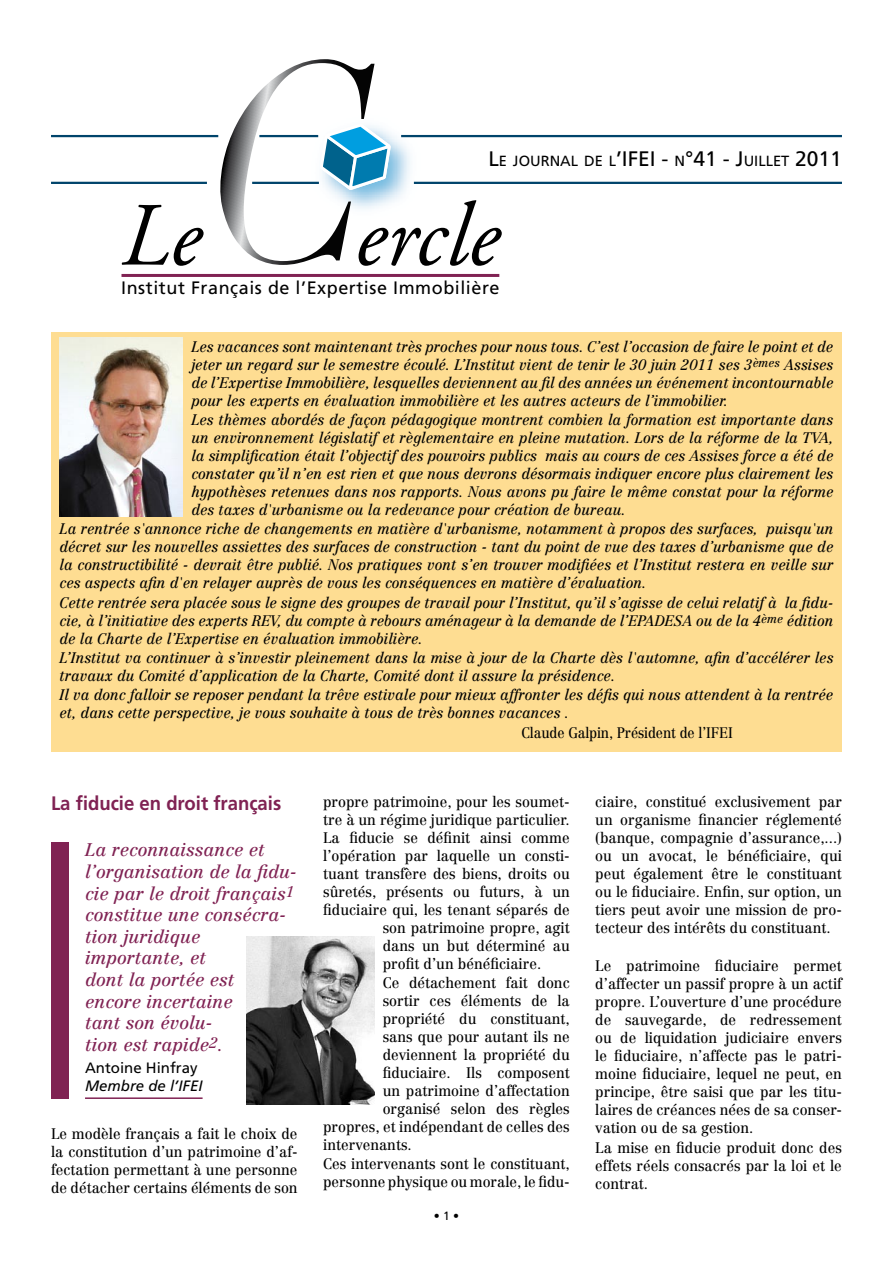
<style>
.page{position:relative;width:893px;height:1263px;background:#fff}
.page>*{position:absolute;margin:0;border:0;box-sizing:border-box;transform-origin:0 0}
.t1{font:700 19.5px "Frutiger";color:#802253;scale:.95 1}
.t2{font:italic 18px/21.6px "Centennial";color:#802253}
.t3{font:18px "Frutiger";letter-spacing:.03em;color:#000}
.t4{font:italic 15px "Centennial";color:#000;scale:.95 1}
.t5{font:15px/18.1px "Centennial";color:#000;text-align:justify;scale:.95 1}
.t6{font:15px "Centennial";color:#000;scale:.9 1}
.t7{font:15px "Frutiger";color:#000}
.t8{font:italic 15px "Frutiger";color:#000}
.t9{font:14.7px "Frutiger";color:#000}
.t10{font:12px "Frutiger";color:#000}
.s1{font-size:21px}
</style>
<div class="page">
<svg style="left:122px;top:205px;width:82px;height:61px"></svg>
<svg style="left:220px;top:59px;width:282px;height:207px"></svg>
<hr style="left:401px;top:135px;width:441px;height:2px;background:#00446b">
<hr style="left:414px;top:182px;width:428px;height:2px;background:#00446b">
<hr style="left:121px;top:274px;width:378px;height:3px;background:#802253">
<hr style="left:51px;top:135px;width:167px;height:2px;background:#00446b">
<hr style="left:51px;top:182px;width:156px;height:2px;background:#00446b">
<hr style="left:259px;top:135px;width:59px;height:2px;background:#00446b">
<hr style="left:252px;top:182px;width:67px;height:2px;background:#00446b">
<div style="left:51px;top:332px;width:791px;height:419px;background:#fedd92"></div>
<img style="left:60px;top:338px;width:123px;height:178px">
<div style="left:51px;top:842px;width:17px;height:257px;background:#802253"></div>
<hr style="left:85px;top:1097px;width:118px;height:2px;background:#802253">
<img style="left:247px;top:936px;width:127px;height:168px">
<p class="t9" style="left:488px;top:152px;width:355px"><span class="s1">L</span>e journal de l<span class="s1">’IFEI -</span> n<span class="s1">°41 - J</span> uillet <span class="s1">2011</span></p>
<p class="t3" style="left:121px;top:277px;width:380px">Institut Français de l’Expertise Immobilière</p>
<p class="t4" style="left:191px;top:337px;width:677px">Les vacances sont maintenant très proches pour nous tous. C’est l’occasion de faire le point et de</p>
<p class="t4" style="left:191px;top:355px;width:677px">jeter un regard sur le semestre écoulé. L’Institut vient de tenir le 30 juin 2011 ses 3<sup>èmes</sup> Assises</p>
<p class="t4" style="left:191px;top:373px;width:677px">de l’Expertise Immobilière, lesquelles deviennent au fil des années un événement incontournable</p>
<p class="t4" style="left:191px;top:391px;width:566px">pour les experts en évaluation immobilière et les autres acteurs de l’immobilier.</p>
<p class="t4" style="left:191px;top:411px;width:677px">Les thèmes abordés de façon pédagogique montrent combien la formation est importante dans</p>
<p class="t4" style="left:191px;top:429px;width:677px">un environnement législatif et règlementaire en pleine mutation. Lors de la réforme de la TVA,</p>
<p class="t4" style="left:191px;top:447px;width:677px">la simplification était l’objectif des pouvoirs publics mais au cours de ces Assises force a été de</p>
<p class="t4" style="left:191px;top:465px;width:677px">constater qu’il n’en est rien et que nous devrons désormais indiquer encore plus clairement les</p>
<p class="t4" style="left:191px;top:483px;width:677px">hypothèses retenues dans nos rapports. Nous avons pu faire le même constat pour la réforme</p>
<p class="t4" style="left:191px;top:501px;width:459px">des taxes d'urbanisme ou la redevance pour création de bureau.</p>
<p class="t4" style="left:60px;top:520px;width:816px">La rentrée s'annonce riche de changements en matière d'urbanisme, notamment à propos des surfaces, puisqu'un</p>
<p class="t4" style="left:60px;top:538px;width:816px">décret sur les nouvelles assiettes des surfaces de construction - tant du point de vue des taxes d’urbanisme que de</p>
<p class="t4" style="left:60px;top:556px;width:816px">la constructibilité - devrait être publié. Nos pratiques vont s’en trouver modifiées et l’Institut restera en veille sur</p>
<p class="t4" style="left:60px;top:574px;width:619px">ces aspects afin d'en relayer auprès de vous les conséquences en matière d’évaluation.</p>
<p class="t4" style="left:60px;top:593px;width:816px">Cette rentrée sera placée sous le signe des groupes de travail pour l’Institut, qu’il s’agisse de celui relatif à la fidu-</p>
<p class="t4" style="left:60px;top:611px;width:816px">cie, à l’initiative des experts REV, du compte à rebours aménageur à la demande de l’EPADESA ou de la 4<sup>ème</sup> édition</p>
<p class="t4" style="left:60px;top:629px;width:384px">de la Charte de l’Expertise en évaluation immobilière.</p>
<p class="t4" style="left:60px;top:648px;width:816px">L’Institut va continuer à s’investir pleinement dans la mise à jour de la Charte dès l'automne, afin d’accélérer les</p>
<p class="t4" style="left:60px;top:666px;width:586px">travaux du Comité d’application de la Charte, Comité dont il assure la présidence.</p>
<p class="t4" style="left:60px;top:686px;width:816px">Il va donc falloir se reposer pendant la trêve estivale pour mieux affronter les défis qui nous attendent à la rentrée</p>
<p class="t4" style="left:60px;top:704px;width:538px">et, dans cette perspective, je vous souhaite à tous de très bonnes vacances .</p>
<p class="t6" style="left:522px;top:723px;width:236px">Claude Galpin, Président de l’IFEI</p>
<h1 class="t1" style="left:51px;top:792px;width:244px">La fiducie en droit français</h1>
<p class="t2" style="left:85px;top:839px;width:213px">La reconnaissance et l’organisation de la fidu&shy;cie par le droit français<sup>1 </sup>constitue une consécra&shy;tion juridique importante, et<br>dont la portée est<br>encore incertaine<br>tant son évolu-<br>tion est rapide<sup>2</sup>.</p>
<p class="t7" style="left:85px;top:1059px;width:114px">Antoine Hinfray</p>
<p class="t8" style="left:85px;top:1077px;width:119px">Membre de l’IFEI</p>
<p class="t5" style="left:51px;top:1124px;width:261px">Le modèle français a fait le choix de la constitution d’un patrimoine d’af&shy;fectation permettant à une personne de détacher certains éléments de son</p>
<p class="t5" style="left:323px;top:792px;width:261px">propre patrimoine, pour les soumet-</p>
<p class="t5" style="left:323px;top:810px;width:261px">tre à un régime juridique particulier.</p>
<p class="t5" style="left:323px;top:828px;width:261px">La fiducie se définit ainsi comme</p>
<p class="t5" style="left:323px;top:846px;width:261px">l’opération par laquelle un consti-</p>
<p class="t5" style="left:323px;top:864px;width:261px">tuant transfère des biens, droits ou</p>
<p class="t5" style="left:323px;top:882px;width:261px">sûretés, présents ou futurs, à un</p>
<p class="t5" style="left:323px;top:900px;width:261px">fiduciaire qui, les tenant séparés de</p>
<p class="t5" style="left:383px;top:918px;width:198px">son patrimoine propre, agit</p>
<p class="t5" style="left:383px;top:936px;width:198px">dans un but déterminé au</p>
<p class="t5" style="left:383px;top:954px;width:168px">profit d’un bénéficiaire.</p>
<p class="t5" style="left:383px;top:973px;width:198px">Ce détachement fait donc</p>
<p class="t5" style="left:383px;top:991px;width:198px">sortir ces éléments de la</p>
<p class="t5" style="left:383px;top:1009px;width:198px">propriété du constituant,</p>
<p class="t5" style="left:383px;top:1027px;width:198px">sans que pour autant ils ne</p>
<p class="t5" style="left:383px;top:1045px;width:198px">deviennent la propriété du</p>
<p class="t5" style="left:383px;top:1063px;width:198px">fiduciaire. Ils composent</p>
<p class="t5" style="left:383px;top:1081px;width:198px">un patrimoine d’affectation</p>
<p class="t5" style="left:383px;top:1099px;width:198px">organisé selon des règles</p>
<p class="t5" style="left:323px;top:1117px;width:261px">propres, et indépendant de celles des</p>
<p class="t5" style="left:323px;top:1135px;width:95px">intervenants.</p>
<p class="t5" style="left:323px;top:1155px;width:261px">Ces intervenants sont le constituant,</p>
<p class="t5" style="left:323px;top:1173px;width:261px">personne physique ou morale, le fidu-</p>
<p class="t10" style="left:434px;top:1209px;width:27px">• 1 •</p>
<p class="t5" style="left:595px;top:792px;width:261px">ciaire, constitué exclusivement par un organisme financier réglementé (banque, compagnie d’assurance,...) ou un avocat, le bénéficiaire, qui peut également être le constituant ou le fiduciaire. Enfin, sur option, un tiers peut avoir une mission de pro&shy;tecteur des intérêts du constituant.</p>
<p class="t5" style="left:595px;top:957px;width:261px;text-align:left">Le patrimoine fiduciaire permet d’affecter un passif propre à un actif propre. L’ouverture d’une procédure de sauvegarde, de redressement ou de liquidation judiciaire envers le fiduciaire, n’affecte pas le patri&shy;moine fiduciaire, lequel ne peut, en principe, être saisi que par les titu&shy;laires de créances nées de sa conser&shy;vation ou de sa gestion.<br>La mise en fiducie produit donc des effets réels consacrés par la loi et le contrat.</p>
</div>
